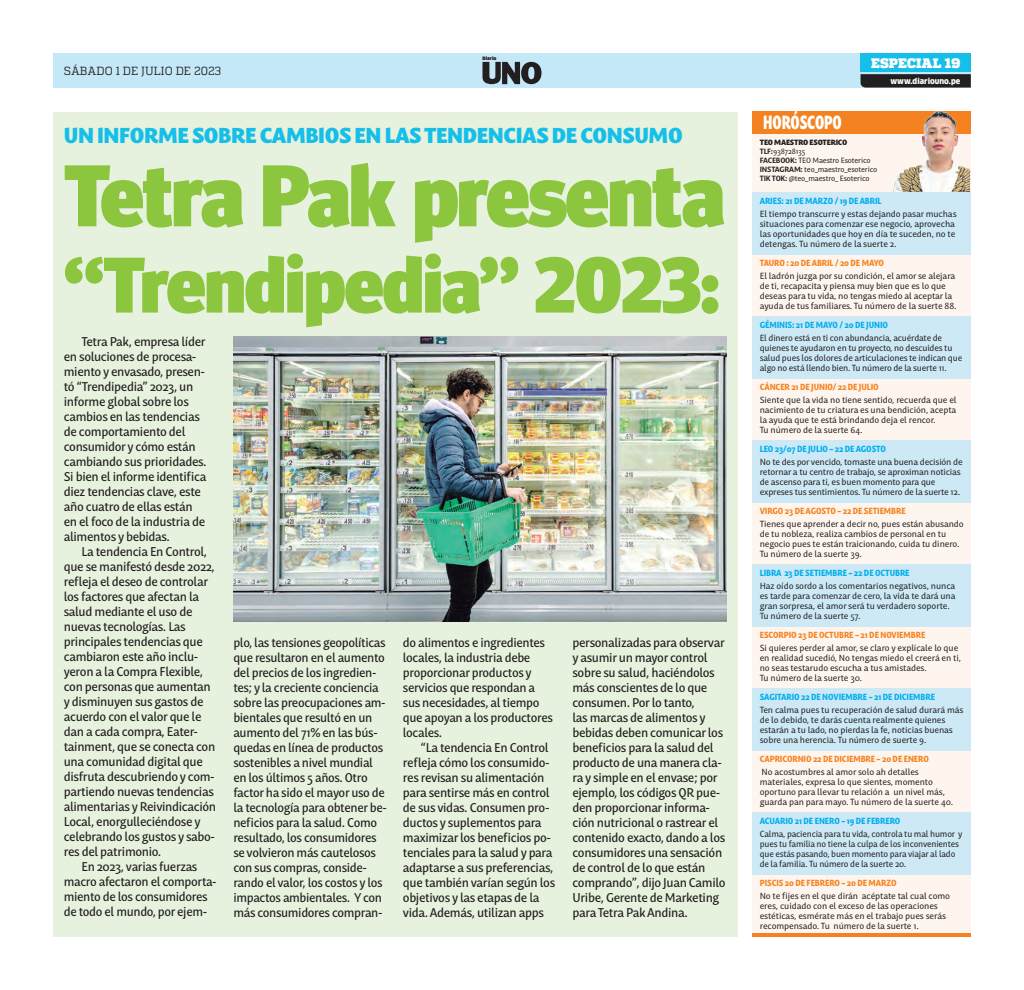
<style>
.page{position:relative;width:1024px;height:990px;background:#fff}
.page>*{position:absolute;margin:0;border:0;box-sizing:border-box;transform-origin:0 0}
.t1{font:900 87.5px "Meta Head OT";letter-spacing:-.02em;color:#8bc63e}
.t2{font:900 78.75px "Meta Head OT";letter-spacing:-.02em;color:#8bc63e}
.VOLADA_TIRA{font:900 21.25px "Mastro Sans";letter-spacing:-.02em;color:#15bfe9}
.t3{font:900 18.75px "Mastro Sans";letter-spacing:-.01em;color:#fff;scale:.7 1}
.t4{font:900 13.75px "Quadon";letter-spacing:.005em;color:#fff}
.TEXTO_NOTA{font:500 12.5px/15px "Mastro Sans";letter-spacing:-.03em;color:#231f20;scale:.96 1}
.TEXTO_NOTA-2{font:500 12.5px/15px "Mastro Sans";letter-spacing:-.03em;color:#231f20;scale:.95 1}
.t5{font:11.75px "Quadon";color:#231f20;scale:.95 1}
.TEXTO_NOTA-3{font:8.75px/10px "Mastro Sans";letter-spacing:-.01em;color:#231f20}
.TEXTO_NOTA-4{font:800 8.75px "Mastro Sans";letter-spacing:-.01em;color:#f58220;scale:.9 1}
.TEXTO_NOTA-5{font:800 8.75px "Mastro Sans";letter-spacing:-.01em;color:#00aeef;scale:.9 1}
.TEXTO_NOTA-6{font:8.75px/10px "Mastro Sans";letter-spacing:-.01em;color:#231f20;scale:.96 1}
.t6{font:900 7.88px "Clan Pro";color:#fff;scale:.95 1}
.TEXTO_NOTA-7{font:7.5px/9px "Mastro Sans";letter-spacing:-.02em;color:#231f20}
.t7{font:900 4.62px "Clan Pro";letter-spacing:-.01em;color:#231f20}
.s1{font-weight:900}
.s2{font-weight:700}
</style>
<div class="page">
<div style="left:53px;top:112px;width:684px;height:825px;background:#e7f2de"></div>
<div style="left:752px;top:134px;width:219px;height:803px;background:#fef6ee"></div>
<div style="left:53px;top:53px;width:918px;height:35px;background:#c4e8f7"></div>
<div style="left:860px;top:53px;width:111px;height:19px;background:#15bfe9"></div>
<svg style="left:860px;top:74px;width:111px;height:14px;background:#2b292b"></svg>
<svg style="left:482px;top:62px;width:59px;height:22px"></svg>
<div style="left:752px;top:112px;width:219px;height:22px;background:#f58220"></div>
<div style="left:752px;top:192px;width:219px;height:62px;background:#cce9f5"></div>
<div style="left:752px;top:316px;width:219px;height:62px;background:#cce9f5"></div>
<div style="left:752px;top:440px;width:219px;height:62px;background:#cce9f5"></div>
<div style="left:752px;top:564px;width:219px;height:62px;background:#cce9f5"></div>
<div style="left:752px;top:688px;width:219px;height:62px;background:#cce9f5"></div>
<div style="left:752px;top:812px;width:219px;height:62px;background:#cce9f5"></div>
<hr style="left:752px;top:934px;width:219px;height:3px;background:#f58220">
<img style="left:891px;top:111px;width:80px;height:81px">
<img style="left:233px;top:337px;width:493px;height:285px">
<p class="t5" style="left:64px;top:64px;width:167px">SÁBADO 1 DE JULIO DE 2023</p>
<p class="t7" style="left:482px;top:56px;width:15px">Diario</p>
<p class="VOLADA_TIRA" style="left:64px;top:117px;width:620px">UN INFORME SOBRE CAMBIOS EN LAS TENDENCIAS DE CONSUMO</p>
<p class="t1" style="left:64px;top:144px;width:662px">Tetra Pak presenta</p>
<p class="t2" style="left:64px;top:238px;width:657px">“Trendipedia” 2023:</p>
<p class="TEXTO_NOTA" style="left:64px;top:333px;width:150px;text-indent:18px">Tetra Pak, empresa líder en soluciones de procesa&shy;miento y envasado, presen&shy;tó “Trendipedia” 2023, un informe global sobre los cambios en las tendencias de comportamiento del consumidor y cómo están cambiando sus prioridades.<br>Si bien el informe identifica diez tendencias clave, este año cuatro de ellas están en el foco de la industria de alimentos y bebidas.</p>
<p class="TEXTO_NOTA" style="left:64px;top:543px;width:160px;text-indent:18px">La tendencia En Control, que se manifestó desde 2022, refleja el deseo de controlar los factores que afectan la salud mediante el uso de nuevas tecnologías. Las principales tendencias que cambiaron este año inclu&shy;yeron a la Compra Flexible, con personas que aumentan y disminuyen sus gastos de acuerdo con el valor que le dan a cada compra, Eater&shy;tainment, que se conecta con una comunidad digital que disfruta descubriendo y com&shy;partiendo nuevas tendencias alimentarias y Reivindicación<br>Local, enorgulleciéndose y celebrando los gustos y sabo&shy;res del patrimonio.</p>
<p class="TEXTO_NOTA-2" style="left:64px;top:858px;width:162px;text-indent:18px">En 2023, varias fuerzas macro afectaron el comporta&shy;miento de los consumidores de todo el mundo, por ejem-</p>
<p class="TEXTO_NOTA-2" style="left:233px;top:635px;width:163px">plo, las tensiones geopolíticas que resultaron en el aumento del precios de los ingredien&shy;tes; y la creciente conciencia sobre las preocupaciones am&shy;bientales que resultó en un aumento del 71% en las bús&shy;quedas en línea de productos sostenibles a nivel mundial en los últimos 5 años. Otro factor ha sido el mayor uso de la tecnología para obtener be&shy;neficios para la salud. Como resultado, los consumidores se volvieron más cautelosos con sus compras, conside&shy;rando el valor, los costos y los impactos ambientales. Y con más consumidores compran-</p>
<p class="TEXTO_NOTA-2" style="left:403px;top:635px;width:159px">do alimentos e ingredientes locales, la industria debe proporcionar productos y servicios que respondan a sus necesidades, al tiempo que apoyan a los productores locales.</p>
<p class="TEXTO_NOTA" style="left:403px;top:740px;width:160px;text-indent:18px">“La tendencia En Control refleja cómo los consumido&shy;res revisan su alimentación para sentirse más en control de sus vidas. Consumen pro&shy;ductos y suplementos para maximizar los beneficios po&shy;tenciales para la salud y para adaptarse a sus preferencias, que también varían según los objetivos y las etapas de la vida. Además, utilizan apps</p>
<p class="TEXTO_NOTA" style="left:572px;top:635px;width:161px">personalizadas para observar y asumir un mayor control sobre su salud, haciéndolos más conscientes de lo que consumen. Por lo tanto,<br>las marcas de alimentos y bebidas deben comunicar los beneficios para la salud del producto de una manera cla&shy;ra y simple en el envase; por ejemplo, los códigos QR pue&shy;den proporcionar informa&shy;ción nutricional o rastrear el contenido exacto, dando a los consumidores una sensación de control de lo que están comprando”, dijo Juan Camilo<br>Uribe, Gerente de Marketing para Tetra Pak Andina.</p>
<p class="t3" style="left:763px;top:107px;width:114px">HORÓSCOPO</p>
<p class="t4" style="left:871px;top:55px;width:90px">ESPECIAL 19</p>
<p class="t6" style="left:890px;top:76px;width:75px">www.diariouno.pe</p>
<p class="TEXTO_NOTA-7" style="left:760px;top:137px;width:119px"><span class="s1">TEO MAESTRO ESOTERICO<br></span><span class="s2">TLF:</span>938728135<br><span class="s2">FACEBOOK:</span> TEO Maestro Esoterico<br><span class="s2">INSTAGRAM:</span> teo_maestro_esoterico<br><span class="s2">TIK TOK:</span> @teo_maestro_ Esoterico</p>
<p class="TEXTO_NOTA-5" style="left:760px;top:194px;width:137px">ARIES: 21 DE MARZO / 19 DE ABRIL</p>
<p class="TEXTO_NOTA-3" style="left:760px;top:208px;width:198px">El tiempo transcurre y estas dejando pasar muchas situaciones para comenzar ese negocio, aprovecha las oportunidades que hoy en día te suceden, no te detengas. Tu número de la suerte 2.</p>
<p class="TEXTO_NOTA-3" style="left:760px;top:270px;width:198px">El ladrón juzga por su condición, el amor se alejara de ti, recapacita y piensa muy bien que es lo que deseas para tu vida, no tengas miedo al aceptar la ayuda de tus familiares. Tu número de la suerte 88.</p>
<p class="TEXTO_NOTA-3" style="left:760px;top:332px;width:204px">El dinero está en ti con abundancia, acuérdate de quienes te ayudaron en tu proyecto, no descuides tu salud pues los dolores de articulaciones te indican que algo no está llendo bien. Tu número de la suerte 11.</p>
<p class="TEXTO_NOTA-3" style="left:760px;top:394px;width:198px;text-align:justify">Siente que la vida no tiene sentido, recuerda que el nacimiento de tu criatura es una bendición, acepta la ayuda que te está brindando deja el rencor.</p>
<p class="TEXTO_NOTA-3" style="left:760px;top:424px;width:104px">Tu número de la suerte 64.</p>
<p class="TEXTO_NOTA-3" style="left:760px;top:456px;width:204px">No te des por vencido, tomaste una buena decisión de retornar a tu centro de trabajo, se aproximan noticias de ascenso para ti, es buen momento para que expreses tus sentimientos. Tu número de la suerte 12.</p>
<p class="TEXTO_NOTA-3" style="left:760px;top:518px;width:205px">Tienes que aprender a decir no, pues están abusando de tu nobleza, realiza cambios de personal en tu negocio pues te están traicionando, cuida tu dinero.</p>
<p class="TEXTO_NOTA-3" style="left:760px;top:548px;width:104px">Tu número de la suerte 39.</p>
<p class="TEXTO_NOTA-3" style="left:760px;top:580px;width:197px;text-align:justify">Haz oído sordo a los comentarios negativos, nunca es tarde para comenzar de cero, la vida te dará una gran sorpresa, el amor será tu verdadero soporte.</p>
<p class="TEXTO_NOTA-3" style="left:760px;top:610px;width:102px">Tu número de la suerte 57.</p>
<p class="TEXTO_NOTA-3" style="left:760px;top:642px;width:203px">Si quieres perder al amor, se claro y explícale lo que en realidad sucedió, No tengas miedo el creerá en ti, no seas testarudo escucha a tus amistades.</p>
<p class="TEXTO_NOTA-3" style="left:760px;top:672px;width:104px">Tu número de la suerte 30.</p>
<p class="TEXTO_NOTA-3" style="left:760px;top:704px;width:205px">Ten calma pues tu recuperación de salud durará más de lo debido, te darás cuenta realmente quienes estarán a tu lado, no pierdas la fe, noticias buenas sobre una herencia. Tu número de suerte 9.</p>
<p class="TEXTO_NOTA-3" style="left:760px;top:766px;width:195px">No acostumbres al amor solo ah detalles materiales, expresa lo que sientes, momento oportuno para llevar tu relación a un nivel más, guarda pan para mayo. Tu número de la suerte 40.</p>
<p class="TEXTO_NOTA-6" style="left:760px;top:828px;width:213px">Calma, paciencia para tu vida, controla tu mal humor y pues tu familia no tiene la culpa de los inconvenientes que estás pasando, buen momento para viajar al lado de la familia. Tu número de la suerte 20.</p>
<p class="TEXTO_NOTA-3" style="left:760px;top:890px;width:192px">No te fijes en el que dirán acéptate tal cual como eres, cuidado con el exceso de las operaciones estéticas, esmérate más en el trabajo pues serás recompensado. Tu número de la suerte 1.</p>
<p class="TEXTO_NOTA-4" style="left:760px;top:256px;width:140px">TAURO : 20 DE ABRIL / 20 DE MAYO</p>
<p class="TEXTO_NOTA-5" style="left:760px;top:318px;width:144px">GÉMINIS: 21 DE MAYO / 20 DE JUNIO</p>
<p class="TEXTO_NOTA-4" style="left:760px;top:380px;width:134px">CÁNCER 21 DE JUNIO/ 22 DE JULIO</p>
<p class="TEXTO_NOTA-5" style="left:760px;top:442px;width:142px">LEO 23/07 DE JULIO – 22 DE AGOSTO</p>
<p class="TEXTO_NOTA-4" style="left:760px;top:504px;width:164px">VIRGO 23 DE AGOSTO – 22 DE SETIEMBRE</p>
<p class="TEXTO_NOTA-5" style="left:760px;top:566px;width:168px">LIBRA 23 DE SETIEMBRE – 22 DE OCTUBRE</p>
<p class="TEXTO_NOTA-4" style="left:760px;top:628px;width:185px">ESCORPIO 23 DE OCTUBRE – 21 DE NOVIEMBRE</p>
<p class="TEXTO_NOTA-5" style="left:760px;top:690px;width:196px">SAGITARIO 22 DE NOVIEMBRE – 21 DE DICIEMBRE</p>
<p class="TEXTO_NOTA-4" style="left:760px;top:752px;width:189px">CAPRICORNIO 22 DE DICIEMBRE – 20 DE ENERO</p>
<p class="TEXTO_NOTA-5" style="left:760px;top:814px;width:158px">ACUARIO 21 DE ENERO – 19 DE FEBRERO</p>
<p class="TEXTO_NOTA-4" style="left:760px;top:876px;width:154px">PISCIS 20 DE FEBRERO – 20 DE MARZO</p>
</div>
